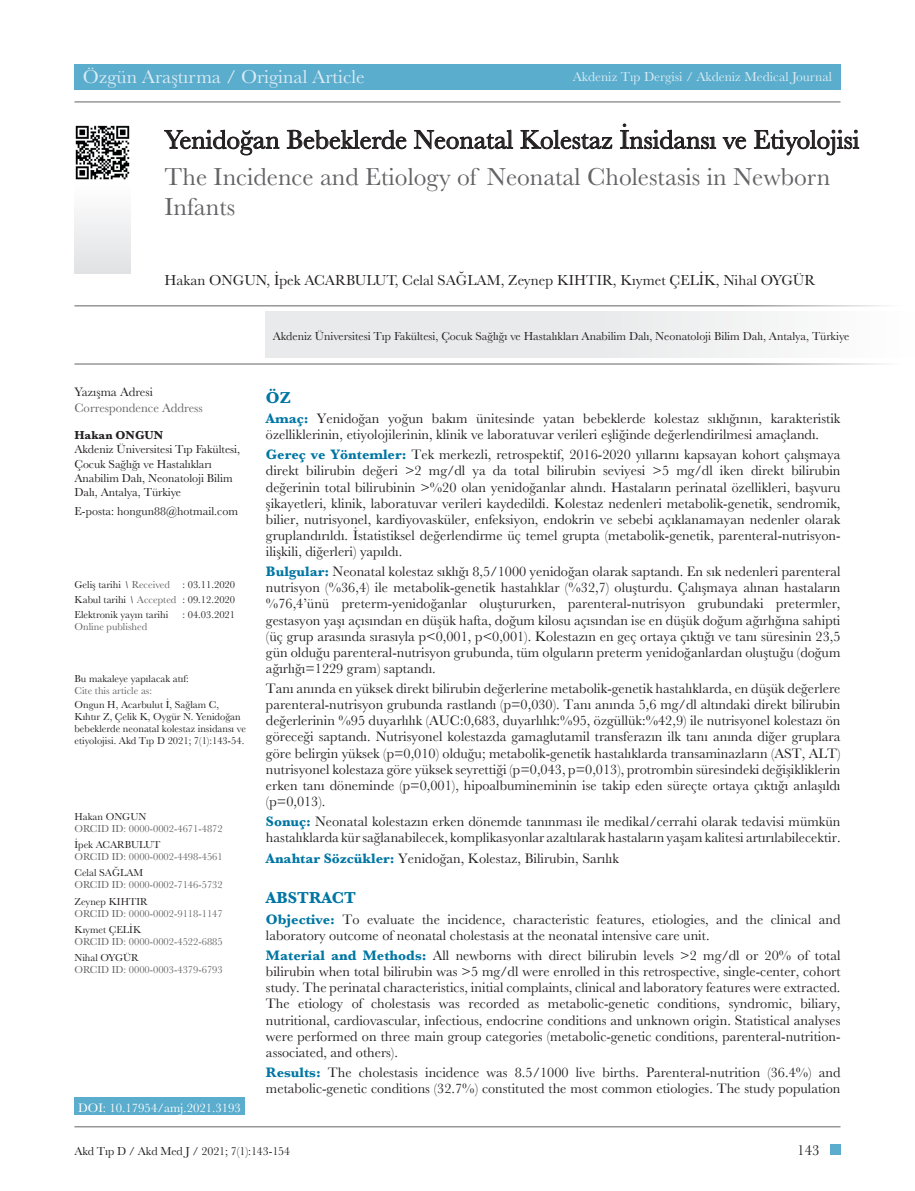
<style>
.page{position:relative;width:915px;height:1191px;background:#fff}
.page>*{position:absolute;margin:0;border:0;box-sizing:border-box;transform-origin:0 0}
.t1{font:27px "Baskerville";color:#231f20}
.t2{font:25.5px/30px "Baskerville";color:#636366}
.t3{font:19.5px "Baskerville";color:#daebf4}
.t4{font:700 16.5px "Baskerville";color:#0076a3}
.t5{font:15px "Baskerville";color:#231f20}
.t6{font:14.25px/16px "Baskerville";color:#231f20}
.t7{font:13.5px "Baskerville";color:#daebf4}
.t8{font:12.75px "Baskerville";color:#fff}
.t9{font:12.75px "Baskerville";color:#636366}
.t10{font:12.75px "Baskerville";color:#231f20}
.t11{font:12px/14.4px "Baskerville";letter-spacing:-.005em;color:#231f20}
.t12{font:700 12px "Baskerville";color:#231f20}
.t13{font:10.5px/12px "Baskerville";color:#231f20;text-align:justify}
.t14{font:10.5px "Baskerville";color:#636366}
.s1{font-style:italic}
.s2{color:#636366}
.s3{font-weight:700;color:#0076a3}
</style>
<div class="page">
<div style="left:830px;top:1144px;width:10px;height:10px;background:#5aadcd"></div>
<hr style="left:74px;top:102px;width:766px;height:1px;background:#636366">
<div style="left:74px;top:1097px;width:170px;height:17px;background:#5aadcd"></div>
<hr style="left:74px;top:1126px;width:766px;height:1px;background:#636366">
<div style="left:74px;top:64px;width:766px;height:25px;background:#5aadcd"></div>
<div style="left:74px;top:183px;width:57px;height:91px;background:linear-gradient(to bottom,#fffeff,#e1e1e3)"></div>
<img style="left:75px;top:125px;width:55px;height:55px">
<svg style="left:164px;top:130px;width:115px;height:25px"></svg>
<svg style="left:287px;top:130px;width:119px;height:19px"></svg>
<svg style="left:414px;top:130px;width:99px;height:19px"></svg>
<svg style="left:520px;top:130px;width:92px;height:19px"></svg>
<svg style="left:620px;top:124px;width:95px;height:25px"></svg>
<svg style="left:722px;top:137px;width:23px;height:12px"></svg>
<svg style="left:753px;top:130px;width:105px;height:25px"></svg>
<hr style="left:74px;top:364px;width:840px;height:1px;background:#636366">
<hr style="left:74px;top:305px;width:840px;height:1px;background:#636366">
<div style="left:266px;top:311px;width:648px;height:47px;background:linear-gradient(to right,#e4e5e6,#f9f9f9)"></div>
<h3 class="t3" style="left:83px;top:64px;width:283px">Özgün Araştırma / Original Article</h3>
<p class="t7" style="left:572px;top:68px;width:260px">Akdeniz Tıp Dergisi / Akdeniz Medical Journal</p>
<h1 class="t1" style="left:164px;top:122px;width:696px">Yenidoğan Bebeklerde Neonatal Kolestaz İnsidansı ve Etiyolojisi</h1>
<h2 class="t2" style="left:164px;top:162px;width:667px">The Incidence and Etiology of Neonatal Cholestasis in Newborn<br>Infants</h2>
<p class="t5" style="left:164px;top:271px;width:652px">Hakan ONGUN, İpek ACARBULUT, Celal SAĞLAM, Zeynep KIHTIR, Kıymet ÇELİK, Nihal OYGÜR</p>
<p class="t10" style="left:74px;top:384px;width:80px">Yazışma Adresi</p>
<p class="t9" style="left:74px;top:399px;width:130px">Correspondence Address</p>
<p class="t12" style="left:74px;top:426px;width:90px">Hakan ONGUN</p>
<p class="t11" style="left:74px;top:442px;width:167px">Akdeniz Üniversitesi Tıp Fakültesi,<br>Çocuk Sağlığı ve Hastalıkları<br>Anabilim Dalı, Neonatoloji Bilim<br>Dalı, Antalya, Türkiye</p>
<p class="t11" style="left:74px;top:504px;width:165px">E-posta: hongun88@hotmail.com</p>
<p class="t13" style="left:74px;top:577px;width:162px;line-height:15px">Geliş tarihi <span class="s1">\</span> <span class="s2">Received</span> : 03.11.2020<br>Kabul tarihi <span class="s1">\</span> <span class="s2">Accepted</span> : 09.12.2020<br>Elektronik yayın tarihi</p>
<p class="t13" style="left:182px;top:609px;width:54px">: 04.03.2021</p>
<p class="t14" style="left:74px;top:620px;width:74px">Online published</p>
<p class="t13" style="left:74px;top:673px;width:116px">Bu makaleye yapılacak atıf:</p>
<p class="t14" style="left:74px;top:684px;width:79px">Cite this article as:</p>
<p class="t13" style="left:74px;top:699px;width:173px;text-align:left">Ongun H, Acarbulut İ, Sağlam C, Kıhtır Z, Çelik K, Oygür N. Yenidoğan bebeklerde neonatal kolestaz insidansı ve etiyolojisi. Akd Tıp D 2021; 7(1):143-54.</p>
<p class="t13" style="left:74px;top:810px;width:73px">Hakan ONGUN</p>
<p class="t14" style="left:74px;top:822px;width:150px">ORCID ID: 0000-0002-4671-4872</p>
<p class="t13" style="left:74px;top:839px;width:87px">İpek ACARBULUT</p>
<p class="t14" style="left:74px;top:850px;width:150px">ORCID ID: 0000-0002-4498-4561</p>
<p class="t13" style="left:74px;top:867px;width:70px">Celal SAĞLAM</p>
<p class="t14" style="left:74px;top:878px;width:150px">ORCID ID: 0000-0002-7146-5732</p>
<p class="t13" style="left:74px;top:895px;width:75px">Zeynep KIHTIR</p>
<p class="t14" style="left:74px;top:906px;width:150px">ORCID ID: 0000-0002-9118-1147</p>
<p class="t13" style="left:74px;top:923px;width:68px">Kıymet ÇELİK</p>
<p class="t14" style="left:74px;top:935px;width:150px">ORCID ID: 0000-0002-4522-6885</p>
<p class="t13" style="left:74px;top:952px;width:66px">Nihal OYGÜR</p>
<p class="t14" style="left:74px;top:963px;width:150px">ORCID ID: 0000-0003-4379-6793</p>
<p class="t8" style="left:78px;top:1099px;width:164px">DOI: 10.17954/amj.2021.3193</p>
<p class="t11" style="left:273px;top:329px;width:578px">Akdeniz Üniversitesi Tıp Fakültesi, Çocuk Sağlığı ve Hastalıkları Anabilim Dalı, Neonatoloji Bilim Dalı, Antalya, Türkiye</p>
<p class="t4" style="left:266px;top:386px;width:26px">ÖZ</p>
<p class="t6" style="left:266px;top:410px;width:576px"><span class="s3">Amaç:</span> Yenidoğan yoğun bakım ünitesinde yatan bebeklerde kolestaz sıklığının, karakteristik özelliklerinin, etiyolojilerinin, klinik ve laboratuvar verileri eşliğinde değerlendirilmesi amaçlandı.</p>
<p class="t6" style="left:266px;top:447px;width:576px;text-align:justify"><span class="s3">Gereç ve Yöntemler:</span> Tek merkezli, retrospektif, 2016-2020 yıllarını kapsayan kohort çalışmaya direkt bilirubin değeri &gt;2 mg/dl ya da total bilirubin seviyesi &gt;5 mg/dl iken direkt bilirubin değerinin total bilirubinin &gt;%20 olan yenidoğanlar alındı. Hastaların perinatal özellikleri, başvuru şikayetleri, klinik, laboratuvar verileri kaydedildi. Kolestaz nedenleri metabolik-genetik, sendromik, bilier, nutrisyonel, kardiyovasküler, enfeksiyon, endokrin ve sebebi açıklanamayan nedenler olarak gruplandırıldı. İstatistiksel değerlendirme üç temel grupta (metabolik-genetik, parenteral-nutrisyon&shy;ilişkili, diğerleri) yapıldı.</p>
<p class="t6" style="left:266px;top:564px;width:576px;text-align:justify"><span class="s3">Bulgular:</span> Neonatal kolestaz sıklığı 8,5/1000 yenidoğan olarak saptandı. En sık nedenleri parenteral nutrisyon (%36,4) ile metabolik-genetik hastalıklar (%32,7) oluşturdu. Çalışmaya alınan hastaların %76,4’ünü preterm-yenidoğanlar oluştururken, parenteral-nutrisyon grubundaki pretermler, gestasyon yaşı açısından en düşük hafta, doğum kilosu açısından ise en düşük doğum ağırlığına sahipti (üç grup arasında sırasıyla p&lt;0,001, p&lt;0,001). Kolestazın en geç ortaya çıktığı ve tanı süresinin 23,5 gün olduğu parenteral-nutrisyon grubunda, tüm olguların preterm yenidoğanlardan oluştuğu (doğum ağırlığı=1229 gram) saptandı.</p>
<p class="t6" style="left:266px;top:681px;width:576px;text-align:justify">Tanı anında en yüksek direkt bilirubin değerlerine metabolik-genetik hastalıklarda, en düşük değerlere parenteral-nutrisyon grubunda rastlandı (p=0,030). Tanı anında 5,6 mg/dl altındaki direkt bilirubin değerlerinin %95 duyarlılık (AUC:0,683, duyarlılık:%95, özgüllük:%42,9) ile nutrisyonel kolestazı ön göreceği saptandı. Nutrisyonel kolestazda gamaglutamil transferazın ilk tanı anında diğer gruplara göre belirgin yüksek (p=0,010) olduğu; metabolik-genetik hastalıklarda transaminazların (AST, ALT) nutrisyonel kolestaza göre yüksek seyrettiği (p=0,043, p=0,013), protrombin süresindeki değişikliklerin erken tanı döneminde (p=0,001), hipoalbumineminin ise takip eden süreçte ortaya çıktığı anlaşıldı (p=0,013).</p>
<p class="t6" style="left:266px;top:813px;width:576px"><span class="s3">Sonuç:</span> Neonatal kolestazın erken dönemde tanınması ile medikal/cerrahi olarak tedavisi mümkün hastalıklarda kür sağlanabilecek, komplikasyonlar azaltılarak hastaların yaşam kalitesi artırılabilecektir.</p>
<p class="t6" style="left:266px;top:850px;width:354px"><span class="s3">Anahtar Sözcükler:</span> Yenidoğan, Kolestaz, Bilirubin, Sarılık</p>
<p class="t4" style="left:266px;top:886px;width:92px">ABSTRACT</p>
<p class="t6" style="left:266px;top:911px;width:576px"><span class="s3">Objective:</span> To evaluate the incidence, characteristic features, etiologies, and the clinical and laboratory outcome of neonatal cholestasis at the neonatal intensive care unit.</p>
<p class="t6" style="left:266px;top:947px;width:576px;text-align:justify"><span class="s3">Material and Methods:</span> All newborns with direct bilirubin levels &gt;2 mg/dl or 20% of total bilirubin when total bilirubin was &gt;5 mg/dl were enrolled in this retrospective, single-center, cohort study. The perinatal characteristics, initial complaints, clinical and laboratory features were extracted.<br>The etiology of cholestasis was recorded as metabolic-genetic conditions, syndromic, biliary, nutritional, cardiovascular, infectious, endocrine conditions and unknown origin. Statistical analyses were performed on three main group categories (metabolic-genetic conditions, parenteral-nutrition&shy;associated, and others).</p>
<p class="t6" style="left:266px;top:1064px;width:576px"><span class="s3">Results:</span> The cholestasis incidence was 8.5/1000 live births. Parenteral-nutrition (36.4%) and metabolic-genetic conditions (32.7%) constituted the most common etiologies. The study population</p>
<p class="t11" style="left:74px;top:1144px;width:217px">Akd Tıp D / Akd Med J / 2021; 7(1):143-154</p>
<p class="t5" style="left:797px;top:1140px;width:24px">143</p>
</div>
